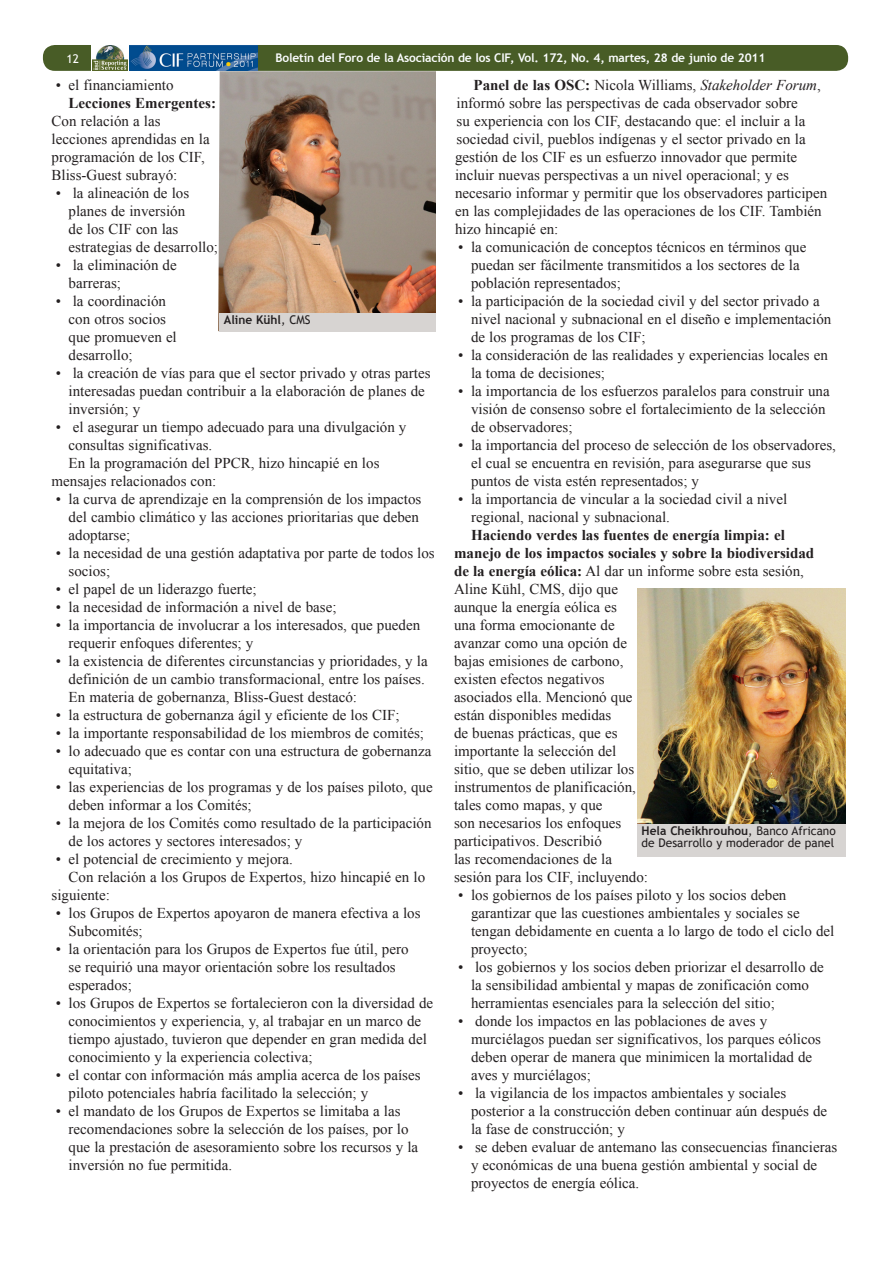
<style>
.page{position:relative;width:893px;height:1263px;background:#fff}
.page>*{position:absolute;margin:0;border:0;box-sizing:border-box;transform-origin:0 0}
.ENB_-_Bulleted{font:15px/18px "Times New Roman";color:#231f20}
.ENB_-_Body{font:15px/18px "Times New Roman";color:#231f20}
.t1{font:700 12px "Trebuchet MS";letter-spacing:-.015em;color:#fbfdfe}
.Image_caption{font:12px/12px "Trebuchet MS";color:#231f20}
.Image_caption-2{font:700 12px "Trebuchet MS";color:#231f20}
.t2{font:12px "Trebuchet MS";color:#fff}
.s1{font-weight:700}
.s2{font-style:italic}
.s3{font-weight:400}
</style>
<div class="page">
<div style="left:43px;top:45px;width:805px;height:26px;background:#485c26;border-radius:12px"></div>
<div style="left:91px;top:44px;width:38px;height:27px;background:#fff"></div>
<img style="left:92px;top:45px;width:36px;height:26px">
<div style="left:128px;top:45px;width:130px;height:26px;background:#014c8f"></div>
<img style="left:130px;top:45px;width:127px;height:26px">
<img style="left:218px;top:71px;width:218px;height:260px">
<div style="left:220px;top:313px;width:216px;height:19px;background:#d7d4d2"></div>
<img style="left:637px;top:589px;width:209px;height:235px">
<div style="left:637px;top:824px;width:209px;height:32px;background:#d7d4d2"></div>
<p class="t2" style="left:67px;top:51px;width:14px">12</p>
<p class="t1" style="left:276px;top:50px;width:491px">Boletín del Foro de la Asociación de los CIF, Vol. 172, No. 4, martes, 28 de junio de 2011</p>
<p class="ENB_-_Bulleted" style="left:56px;top:76px;width:119px">• el financiamiento</p>
<p class="ENB_-_Body" style="left:52px;top:94px;width:166px;text-indent:17px"><span class="s1">Lecciones Emergentes:<br></span>Con relación a las lecciones aprendidas en la programación de los CIF,<br>Bliss-Guest subrayó:</p>
<p class="ENB_-_Bulleted" style="left:69px;top:184px;width:151px;text-indent:-13px">• la alineación de los planes de inversión<br>de los CIF con las estrategias de desarrollo;</p>
<p class="ENB_-_Bulleted" style="left:69px;top:256px;width:110px;text-indent:-13px">• la eliminación de barreras;</p>
<p class="ENB_-_Bulleted" style="left:69px;top:292px;width:110px;text-indent:-13px">• la coordinación con otros socios que promueven el desarrollo;</p>
<p class="ENB_-_Bulleted" style="left:69px;top:364px;width:363px;text-indent:-13px">• la creación de vías para que el sector privado y otras partes interesadas puedan contribuir a la elaboración de planes de inversión; y</p>
<p class="ENB_-_Bulleted" style="left:69px;top:418px;width:339px;text-indent:-13px">• el asegurar un tiempo adecuado para una divulgación y consultas significativas.</p>
<p class="ENB_-_Body" style="left:52px;top:454px;width:329px;text-indent:17px">En la programación del PPCR, hizo hincapié en los mensajes relacionados con:</p>
<p class="ENB_-_Bulleted" style="left:69px;top:490px;width:354px;text-indent:-13px">• la curva de aprendizaje en la comprensión de los impactos del cambio climático y las acciones prioritarias que deben adoptarse;</p>
<p class="ENB_-_Bulleted" style="left:69px;top:544px;width:368px;text-indent:-13px">• la necesidad de una gestión adaptativa por parte de todos los socios;</p>
<p class="ENB_-_Bulleted" style="left:56px;top:580px;width:202px">• el papel de un liderazgo fuerte;</p>
<p class="ENB_-_Bulleted" style="left:56px;top:598px;width:282px">• la necesidad de información a nivel de base;</p>
<p class="ENB_-_Bulleted" style="left:69px;top:616px;width:353px;text-indent:-13px">• la importancia de involucrar a los interesados, que pueden requerir enfoques diferentes; y</p>
<p class="ENB_-_Bulleted" style="left:56px;top:652px;width:373px;text-align:right">• la existencia de diferentes circunstancias y prioridades, y la definición de un cambio transformacional, entre los países.</p>
<p class="ENB_-_Body" style="left:69px;top:688px;width:290px">En materia de gobernanza, Bliss-Guest destacó:</p>
<p class="ENB_-_Bulleted" style="left:56px;top:706px;width:345px">• la estructura de gobernanza ágil y eficiente de los CIF;</p>
<p class="ENB_-_Bulleted" style="left:56px;top:724px;width:370px">• la importante responsabilidad de los miembros de comités;</p>
<p class="ENB_-_Bulleted" style="left:69px;top:742px;width:364px;text-indent:-13px">• lo adecuado que es contar con una estructura de gobernanza equitativa;</p>
<p class="ENB_-_Bulleted" style="left:69px;top:778px;width:366px;text-indent:-13px">• las experiencias de los programas y de los países piloto, que deben informar a los Comités;</p>
<p class="ENB_-_Bulleted" style="left:69px;top:814px;width:364px;text-indent:-13px">• la mejora de los Comités como resultado de la participación de los actores y sectores interesados; y</p>
<p class="ENB_-_Bulleted" style="left:56px;top:850px;width:239px">• el potencial de crecimiento y mejora.</p>
<p class="ENB_-_Body" style="left:52px;top:868px;width:375px;text-indent:17px">Con relación a los Grupos de Expertos, hizo hincapié en lo siguiente:</p>
<p class="ENB_-_Bulleted" style="left:69px;top:904px;width:354px;text-indent:-13px">• los Grupos de Expertos apoyaron de manera efectiva a los<br>Subcomités;</p>
<p class="ENB_-_Bulleted" style="left:69px;top:940px;width:341px;text-indent:-13px">• la orientación para los Grupos de Expertos fue útil, pero se requirió una mayor orientación sobre los resultados esperados;</p>
<p class="ENB_-_Bulleted" style="left:69px;top:994px;width:366px;text-indent:-13px">• los Grupos de Expertos se fortalecieron con la diversidad de conocimientos y experiencia, y, al trabajar en un marco de tiempo ajustado, tuvieron que depender en gran medida del conocimiento y la experiencia colectiva;</p>
<p class="ENB_-_Bulleted" style="left:69px;top:1066px;width:353px;text-indent:-13px">• el contar con información más amplia acerca de los países piloto potenciales habría facilitado la selección; y</p>
<p class="ENB_-_Bulleted" style="left:69px;top:1102px;width:351px;text-indent:-13px">• el mandato de los Grupos de Expertos se limitaba a las recomendaciones sobre la selección de los países, por lo que la prestación de asesoramiento sobre los recursos y la inversión no fue permitida.</p>
<p class="ENB_-_Body" style="left:455px;top:76px;width:374px;text-indent:19px"><span class="s1">Panel de las OSC:</span> Nicola Williams, <span class="s2">Stakeholder Forum</span>, informó sobre las perspectivas de cada observador sobre<br>su experiencia con los CIF, destacando que: el incluir a la sociedad civil, pueblos indígenas y el sector privado en la gestión de los CIF es un esfuerzo innovador que permite incluir nuevas perspectivas a un nivel operacional; y es necesario informar y permitir que los observadores participen en las complejidades de las operaciones de los CIF. También hizo hincapié en:</p>
<p class="ENB_-_Bulleted" style="left:471px;top:238px;width:337px;text-indent:-13px">• la comunicación de conceptos técnicos en términos que puedan ser fácilmente transmitidos a los sectores de la población representados;</p>
<p class="ENB_-_Bulleted" style="left:471px;top:292px;width:362px;text-indent:-13px">• la participación de la sociedad civil y del sector privado a nivel nacional y subnacional en el diseño e implementación de los programas de los CIF;</p>
<p class="ENB_-_Bulleted" style="left:471px;top:346px;width:358px;text-indent:-13px">• la consideración de las realidades y experiencias locales en la toma de decisiones;</p>
<p class="ENB_-_Bulleted" style="left:471px;top:382px;width:360px;text-indent:-13px">• la importancia de los esfuerzos paralelos para construir una visión de consenso sobre el fortalecimiento de la selección de observadores;</p>
<p class="ENB_-_Bulleted" style="left:471px;top:436px;width:366px;text-indent:-13px">• la importancia del proceso de selección de los observadores, el cual se encuentra en revisión, para asegurarse que sus puntos de vista estén representados; y</p>
<p class="ENB_-_Bulleted" style="left:471px;top:490px;width:318px;text-indent:-13px">• la importancia de vincular a la sociedad civil a nivel regional, nacional y subnacional.</p>
<p class="ENB_-_Body" style="left:454px;top:526px;width:362px;text-indent:17px"><span class="s1">Haciendo verdes las fuentes de energía limpia: el manejo de los impactos sociales y sobre la biodiversidad de la energía eólica:</span> Al dar un informe sobre esta sesión,<br>Aline Kühl, CMS, dijo que<br>aunque la energía eólica es<br>una forma emocionante de<br>avanzar como una opción de<br>bajas emisiones de carbono,<br>existen efectos negativos<br>asociados ella. Mencionó que<br>están disponibles medidas<br>de buenas prácticas, que es<br>importante la selección del<br>sitio, que se deben utilizar los<br>instrumentos de planificación,<br>tales como mapas, y que<br>son necesarios los enfoques<br>participativos. Describió<br>las recomendaciones de la<br>sesión para los CIF, incluyendo:</p>
<p class="ENB_-_Bulleted" style="left:471px;top:886px;width:365px;text-indent:-13px">• los gobiernos de los países piloto y los socios deben garantizar que las cuestiones ambientales y sociales se tengan debidamente en cuenta a lo largo de todo el ciclo del proyecto;</p>
<p class="ENB_-_Bulleted" style="left:471px;top:958px;width:354px;text-indent:-13px">• los gobiernos y los socios deben priorizar el desarrollo de la sensibilidad ambiental y mapas de zonificación como herramientas esenciales para la selección del sitio;</p>
<p class="ENB_-_Bulleted" style="left:471px;top:1012px;width:352px;text-indent:-13px">• donde los impactos en las poblaciones de aves y murciélagos puedan ser significativos, los parques eólicos deben operar de manera que minimicen la mortalidad de aves y murciélagos;</p>
<p class="ENB_-_Bulleted" style="left:471px;top:1084px;width:358px;text-indent:-13px">• la vigilancia de los impactos ambientales y sociales posterior a la construcción deben continuar aún después de la fase de construcción; y</p>
<p class="ENB_-_Bulleted" style="left:471px;top:1138px;width:368px;text-indent:-13px">• se deben evaluar de antemano las consecuencias financieras y económicas de una buena gestión ambiental y social de proyectos de energía eólica.</p>
<p class="Image_caption-2" style="left:224px;top:312px;width:88px">Aline Kühl<span class="s3">, CMS</span></p>
<p class="Image_caption" style="left:642px;top:825px;width:196px"><span class="s1">Hela Cheikhrouhou</span>, Banco Africano de Desarrollo y moderador de panel</p>
</div>
